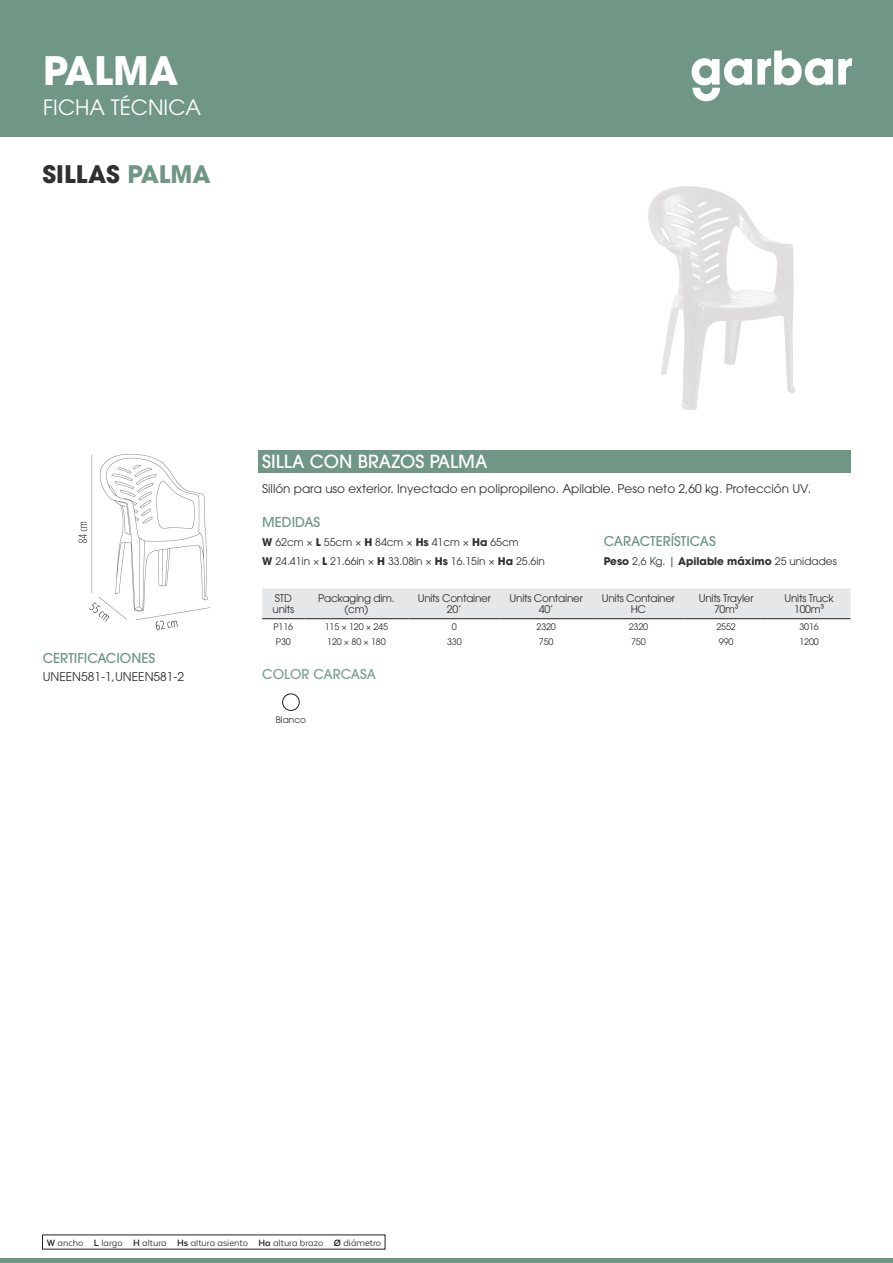
<style>
.page{position:relative;width:893px;height:1263px;background:#fff}
.page>*{position:absolute;margin:0;border:0;box-sizing:border-box;transform-origin:0 0}
.Colección{font:700 39px "ITC Avant Garde Pro";color:#fff}
.Familia{font:700 24px "ITC Avant Garde Pro";color:#312f30}
.Ficha_técnica{font:21px "ITC Avant Garde Pro";color:#fff}
.nombre_producto{font:500 18px "ITC Avant Garde Pro";color:#fff}
.subtitulos{font:500 13.5px "ITC Avant Garde Pro";color:#709786}
.subtítulos{font:500 13.5px "ITC Avant Garde Pro";color:#7ea192}
.Texto{font:12px "ITC Avant Garde Pro";color:#312f30}
.subtitulos-2{font:12px "ITC Avant Garde Pro";color:#312f30}
.logistica_encabezado{font:10.5px/10.5px "ITC Avant Garde Pro";letter-spacing:-.025em;color:#312f30;text-align:center}
.Texto_small{font:10.5px "ITC Avant Garde Pro";color:#312f30}
.t1{font:10.5px "Texta Alt";color:#231f20}
.Texto_small-2{font:700 10.5px "ITC Avant Garde Pro";color:#312f30}
.logistica_cuerpo{font:9px "ITC Avant Garde Pro";letter-spacing:-.02em;color:#312f30}
.texto_tabla_centrado{font:9px "ITC Avant Garde Pro";color:#312f30}
.s1{color:#709786}
.s2{font-weight:700}
.s3{font-weight:400}
</style>
<div class="page">
<hr style="left:0;top:1259px;width:893px;height:4px;background:#709786">
<div style="left:0;top:0;width:893px;height:137px;background:#709786"></div>
<svg style="left:692px;top:51px;width:160px;height:50px"></svg>
<img style="left:648px;top:186px;width:147px;height:224px">
<div style="left:258px;top:450px;width:592px;height:22px;background:#709786"></div>
<div style="left:262px;top:588px;width:588px;height:30px;background:#e6e7e9"></div>
<hr style="left:262px;top:618px;width:42px;height:1px;background:#231f20">
<hr style="left:304px;top:618px;width:104px;height:1px;background:#231f20">
<hr style="left:408px;top:618px;width:92px;height:1px;background:#231f20">
<hr style="left:500px;top:618px;width:92px;height:1px;background:#231f20">
<hr style="left:592px;top:618px;width:93px;height:1px;background:#231f20">
<hr style="left:685px;top:618px;width:83px;height:1px;background:#231f20">
<hr style="left:768px;top:618px;width:82px;height:1px;background:#231f20">
<img style="left:283px;top:694px;width:16px;height:16px;border-radius:8px">
<div style="left:282px;top:694px;width:17px;height:17px;border:1px solid #231f20;border-radius:50%"></div>
<img style="left:78px;top:454px;width:131px;height:176px">
<p class="Colección" style="left:43px;top:45px;width:137px">PALMA</p>
<p class="Ficha_técnica" style="left:43px;top:94px;width:159px">FICHA TÉCNICA</p>
<p class="Familia" style="left:43px;top:158px;width:170px">SILLAS <span class="s1">PALMA</span></p>
<p class="subtitulos" style="left:43px;top:649px;width:114px">CERTIFICACIONES</p>
<p class="subtitulos-2" style="left:43px;top:669px;width:143px">UNEEN581-1,UNEEN581-2</p>
<p class="nombre_producto" style="left:262px;top:450px;width:227px">SILLA CON BRAZOS PALMA</p>
<p class="Texto" style="left:262px;top:481px;width:550px">Sillón para uso exterior. Inyectado en polipropileno. Apilable. Peso neto 2,60 kg. Protección UV.</p>
<p class="subtitulos" style="left:262px;top:513px;width:60px">MEDIDAS</p>
<p class="Texto_small" style="left:262px;top:536px;width:258px"><span class="s2">W</span> 62cm × <span class="s2">L</span> 55cm × <span class="s2">H</span> 84cm × <span class="s2">Hs</span> 41cm × <span class="s2">Ha</span> 65cm</p>
<p class="Texto_small" style="left:262px;top:555px;width:284px"><span class="s2">W</span> 24.41in × <span class="s2">L</span> 21.66in × <span class="s2">H</span> 33.08in × <span class="s2">Hs</span> 16.15in × <span class="s2">Ha</span> 25.6in</p>
<p class="subtitulos" style="left:604px;top:533px;width:114px">CARACTERÍSTICAS</p>
<p class="Texto_small-2" style="left:604px;top:554px;width:234px">Peso <span class="s3">2,6 Kg. |</span> Apilable máximo <span class="s3">25 unidades</span></p>
<p class="logistica_encabezado" style="left:273px;top:593px;width:23px;text-align:left">STD units</p>
<p class="logistica_encabezado" style="left:318px;top:593px;width:78px">Packaging dim. (cm)</p>
<p class="logistica_encabezado" style="left:418px;top:593px;width:75px">Units Container<br>20’</p>
<p class="logistica_encabezado" style="left:510px;top:593px;width:75px">Units Container<br>40’</p>
<p class="logistica_encabezado" style="left:602px;top:593px;width:75px">Units Container<br>HC</p>
<p class="logistica_encabezado" style="left:699px;top:593px;width:56px">Units Trayler<br>70m³</p>
<p class="logistica_encabezado" style="left:784px;top:593px;width:51px">Units Truck<br>100m³</p>
<p class="logistica_cuerpo" style="left:273px;top:621px;width:21px">P116</p>
<p class="logistica_cuerpo" style="left:325px;top:621px;width:65px">115 × 120 × 245</p>
<p class="logistica_cuerpo" style="left:452px;top:621px;width:6px">0</p>
<p class="logistica_cuerpo" style="left:536px;top:621px;width:21px">2320</p>
<p class="logistica_cuerpo" style="left:629px;top:621px;width:21px">2320</p>
<p class="logistica_cuerpo" style="left:716px;top:621px;width:21px">2552</p>
<p class="logistica_cuerpo" style="left:799px;top:621px;width:21px">3016</p>
<p class="logistica_cuerpo" style="left:276px;top:636px;width:16px">P30</p>
<p class="logistica_cuerpo" style="left:327px;top:636px;width:60px">120 × 80 × 180</p>
<p class="logistica_cuerpo" style="left:447px;top:636px;width:16px">330</p>
<p class="logistica_cuerpo" style="left:539px;top:636px;width:16px">750</p>
<p class="logistica_cuerpo" style="left:631px;top:636px;width:16px">750</p>
<p class="logistica_cuerpo" style="left:719px;top:636px;width:16px">990</p>
<p class="logistica_cuerpo" style="left:799px;top:636px;width:21px">1200</p>
<p class="subtítulos" style="left:262px;top:666px;width:115px">COLOR CARCASA</p>
<p class="texto_tabla_centrado" style="left:276px;top:714px;width:32px">Blanco</p>
<p class="t1" style="left:47px;top:1237px;width:336px"><span class="s2">W</span> ancho <span class="s2">L</span> largo <span class="s2">H</span> altura <span class="s2">Hs</span> altura asiento <span class="s2">Ha</span> altura brazo <span class="s2">Ø</span> diámetro</p>
</div>
